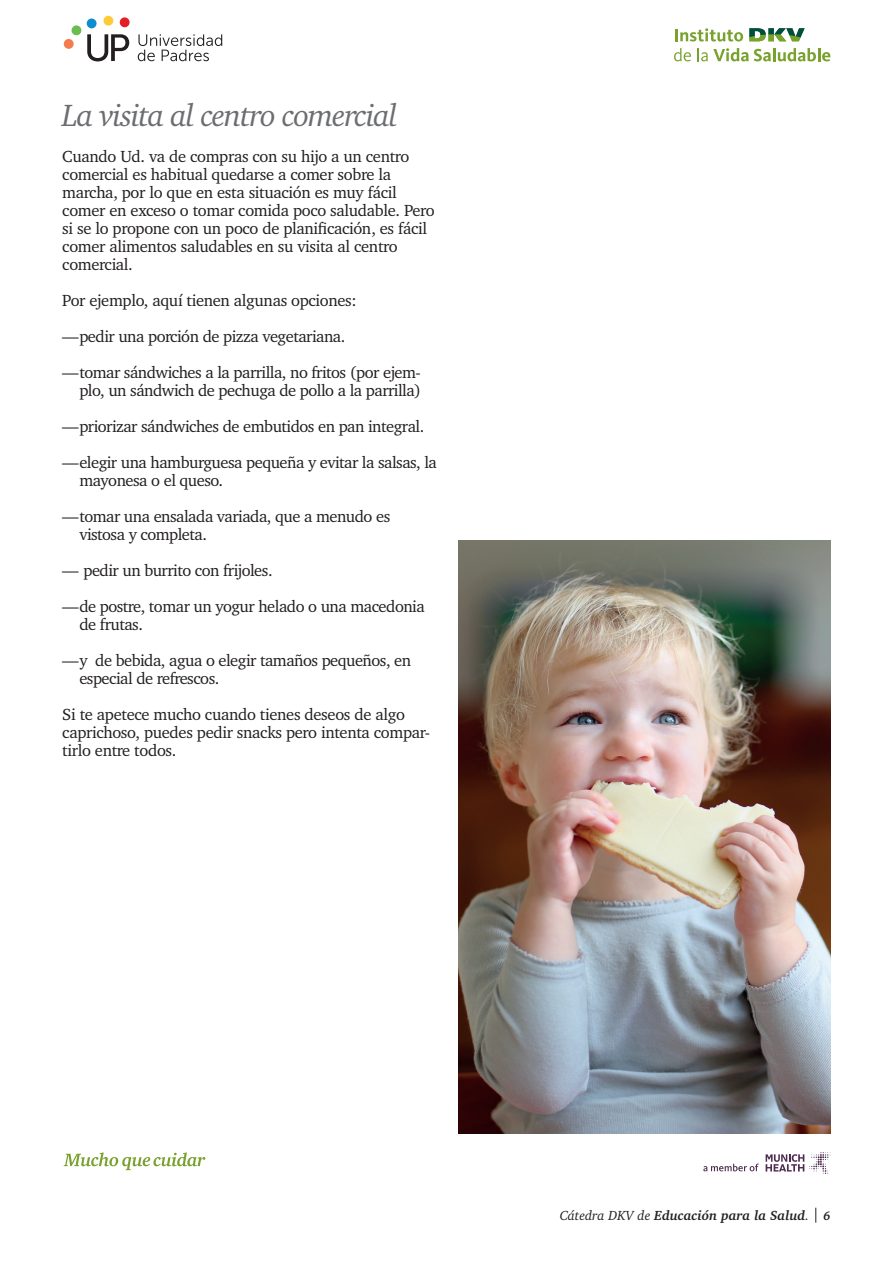
<style>
.page{position:relative;width:893px;height:1263px;background:#fff}
.page>*{position:absolute;margin:0;border:0;box-sizing:border-box;transform-origin:0 0}
.t1{font:italic 31.5px "Charter IT Cby BT";letter-spacing:-.04em;color:#6c6d70}
.t2{font:16.5px/36px "Charter IT Cby BT";letter-spacing:-.03em;color:#231f20}
.t3{font:italic 700 13.5px "Charter IT Cby BT";color:#231f20}
.s1{font-weight:400}
.s2{font-size:12px}
</style>
<div class="page">
<svg style="left:749px;top:28px;width:56px;height:13px"></svg>
<svg style="left:675px;top:28px;width:68px;height:14px"></svg>
<svg style="left:674px;top:48px;width:17px;height:13px"></svg>
<svg style="left:697px;top:48px;width:134px;height:13px"></svg>
<svg style="left:815px;top:1208px;width:1px;height:15px"></svg>
<svg style="left:766px;top:1152px;width:65px;height:22px"></svg>
<svg style="left:703px;top:1163px;width:56px;height:8px"></svg>
<svg style="left:138px;top:34px;width:84px;height:27px"></svg>
<svg style="left:87px;top:34px;width:42px;height:27px"></svg>
<svg style="left:119px;top:17px;width:11px;height:11px"></svg>
<svg style="left:103px;top:15px;width:11px;height:11px"></svg>
<svg style="left:86px;top:18px;width:11px;height:11px"></svg>
<svg style="left:71px;top:25px;width:11px;height:11px"></svg>
<svg style="left:63px;top:39px;width:11px;height:10px"></svg>
<svg style="left:64px;top:1152px;width:141px;height:18px"></svg>
<img style="left:458px;top:540px;width:372px;height:594px">
<h1 class="t1" style="left:62px;top:95px;width:337px">La visita al centro comercial</h1>
<p class="t2" style="left:62px;top:147px;width:374px;line-height:18px">Cuando Ud. va de compras con su hijo a un centro comercial es habitual quedarse a comer sobre la marcha, por lo que en esta situación es muy fácil comer en exceso o tomar comida poco saludable. Pero si se lo propone con un poco de planificación, es fácil comer alimentos saludables en su visita al centro comercial.</p>
<p class="t2" style="left:62px;top:282px;width:360px">Por ejemplo, aquí tienen algunas opciones:<br>—pedir una porción de pizza vegetariana.<br>—tomar sándwiches a la parrilla, no fritos (por ejem-</p>
<p class="t2" style="left:62px;top:372px;width:376px;text-indent:17px">plo, un sándwich de pechuga de pollo a la parrilla) —priorizar sándwiches de embutidos en pan integral. —elegir una hamburguesa pequeña y evitar la salsas, la</p>
<p class="t2" style="left:62px;top:462px;width:329px;text-indent:17px">mayonesa o el queso.<br>—tomar una ensalada variada, que a menudo es</p>
<p class="t2" style="left:79px;top:516px;width:129px">vistosa y completa.</p>
<p class="t2" style="left:62px;top:552px;width:364px">— pedir un burrito con frijoles.<br>—de postre, tomar un yogur helado o una macedonia</p>
<p class="t2" style="left:62px;top:606px;width:350px;text-indent:17px">de frutas.<br>—y de bebida, agua o elegir tamaños pequeños, en</p>
<p class="t2" style="left:62px;top:660px;width:344px;text-indent:17px">especial de refrescos.<br>Si te apetece mucho cuando tienes deseos de algo</p>
<p class="t2" style="left:62px;top:723px;width:369px;line-height:18px">caprichoso, puedes pedir snacks pero intenta compar&shy;tirlo entre todos.</p>
<p class="t3" style="left:560px;top:1206px;width:272px"><span class="s1">Cátedra DKV de</span> Educación para la Salud<span class="s1">.</span> <span class="s2">6</span></p>
</div>
